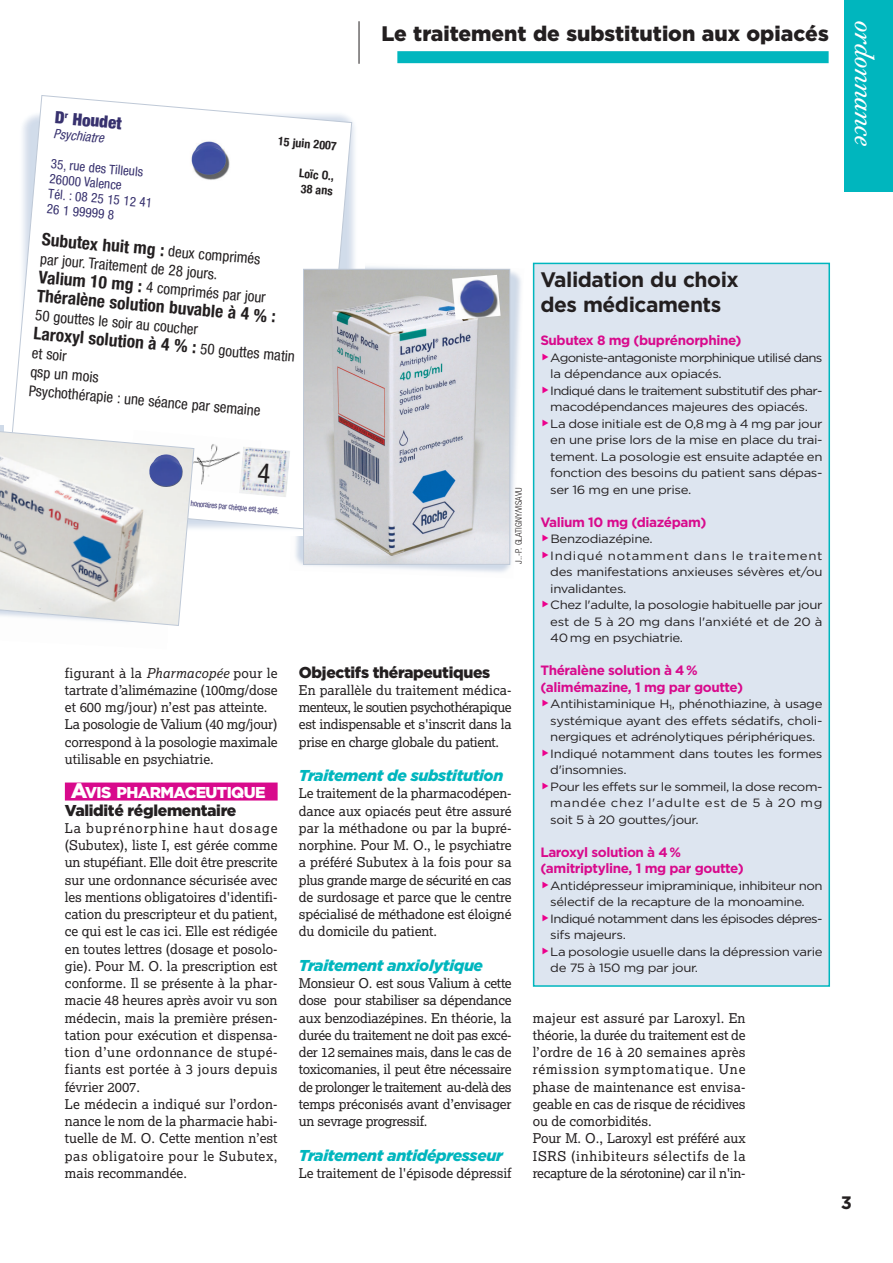
<style>
.page{position:relative;width:893px;height:1263px;background:#fff}
.page>*{position:absolute;margin:0;border:0;box-sizing:border-box;transform-origin:0 0}
.t1{font:italic 27px "Bodoni Old Face BE";color:#fff}
.t2{font:900 21px "Gotham";color:#231f20}
.t3{font:700 21px/25.2px "Gotham";letter-spacing:-.02em;color:#231f20}
.t4{font:700 18px "Gotham";color:#231f20}
.t5{font:700 condensed 17.4px "Helvetica Neue";color:#231f20}
.t6{font:900 condensed 16.95px "Helvetica Neue";color:#37316e}
.t7{font:italic 900 15.75px "Gotham";letter-spacing:-.02em;color:#00b6be}
.t8{font:900 15.75px/17.2px "Gotham";letter-spacing:-.02em;color:#231f20}
.t9{font:condensed 15px/18.9px "Helvetica Neue";color:#231f20}
.t10{font:13.5px/17.2px "Lexia Da Ma";color:#231f20}
.t11{font:700 13.5px/16.5px "Gotham";letter-spacing:-.03em;color:#d80a8c}
.t12{font:condensed 13.2px/15px "Helvetica Neue";color:#37316e}
.t13{font:italic condensed 13.2px "Helvetica Neue";color:#37316e}
.t14{font:12px/16.5px "Gotham";letter-spacing:-.03em;color:#231f20;text-align:justify;scale:1.1 1}
.t15{font:12px/16.5px "Gotham";letter-spacing:-.055em;color:#231f20;scale:1.1 1}
.t16{font:12px/16.5px "Gotham";letter-spacing:-.05em;color:#231f20;scale:1.1 1}
.t17{font:700 condensed 12px/15px "Helvetica Neue";color:#231f20}
.t18{font:300 condensed 9px "Helvetica Neue";color:#231f20}
.t19{font:condensed 8.1px "Helvetica Neue";color:#37316e;scale:.9 1}
.s1{font-weight:400;font-size:15px}
.s2{font-weight:700;font-size:17.4px}
.s3{font-style:italic}
.s4{font-size:21px;color:#fff}
.s5{color:#fff}
.s6{color:#ec008c}
</style>
<div class="page">
<img style="left:295px;top:266px;width:226px;height:307px">
<div style="left:65px;top:783px;width:212px;height:18px;background:#d80a8c"></div>
<div style="left:844px;top:0;width:48px;height:191px;background:#00b6be"></div>
<div style="left:533px;top:263px;width:296px;height:723px;background:#dde5f0"></div>
<div style="left:533px;top:263px;width:297px;height:724px;border:2px solid #00b6be"></div>
<svg style="left:12px;top:95px;width:340px;height:435px"></svg>
<img style="left:194px;top:430px;width:67px;height:65px">
<img style="left:185px;top:138px;width:54px;height:52px">
<img style="left:305px;top:271px;width:203px;height:292px">
<div style="left:303px;top:269px;width:207px;height:296px;border:1px solid #bfc9d7"></div>
<img style="left:452px;top:275px;width:48px;height:45px">
<svg style="left:0;top:426px;width:194px;height:200px"></svg>
<img style="left:149px;top:454px;width:34px;height:33px">
<div style="left:397px;top:51px;width:431px;height:12px;background:#00b6be"></div>
<hr style="left:359px;top:21px;width:1px;height:43px;background:#231f20">
<svg style="left:239px;top:446px;width:51px;height:51px"></svg>
<p class="t6" style="left:56px;top:111px;width:68px;rotate:5deg">D<sup>r</sup> Houdet</p>
<p class="t13" style="left:54px;top:129px;width:52px;rotate:5deg">Psychiatre</p>
<p class="t12" style="left:51px;top:157px;width:106px;rotate:5deg">35, rue des Tilleuls<br>26000 Valence<br>Tél. : 08 25 15 12 41<br>26 1 99999 8</p>
<p class="t17" style="left:279px;top:135px;width:60px;rotate:5deg">15 juin 2007</p>
<p class="t17" style="left:299px;top:167px;width:37px;rotate:5deg">Loïc O.,<br>38 ans</p>
<h2 class="t2" style="left:381px;top:26px;width:449px">Le traitement de substitution aux opiacés</h2>
<p class="t5" style="left:43px;top:233px;width:221px;rotate:5deg">Subutex huit mg : <span class="s1">deux comprimés</span></p>
<p class="t9" style="left:41px;top:251px;width:229px;rotate:5deg">par jour. Traitement de 28 jours.<br><span class="s2">Valium 10 mg :</span> 4 comprimés par jour</p>
<p class="t5" style="left:38px;top:289px;width:241px;rotate:5deg">Théralène solution buvable à 4 % :</p>
<p class="t9" style="left:36px;top:307px;width:165px;rotate:5deg">50 gouttes le soir au coucher</p>
<p class="t5" style="left:34px;top:327px;width:264px;rotate:5deg">Laroxyl solution à 4 % : <span class="s1">50 gouttes matin</span></p>
<p class="t9" style="left:33px;top:345px;width:234px;rotate:5deg">et soir<br>qsp un mois<br>Psychothérapie : une séance par semaine</p>
<p class="t19" style="left:191px;top:500px;width:100px;rotate:5deg">honoraires par chèque est accepté.</p>
<p class="t18" style="left:515px;top:564px;width:77px;rotate:-90deg">J..-P. GLATIGNY/VISAVU</p>
<p class="t10" style="left:65px;top:665px;width:214px">figurant à la <span class="s3">Pharmacopée</span> pour le tartrate d’alimémazine (100mg/dose et 600 mg/jour) n’est pas atteinte.<br>La posologie de Valium (40 mg/jour) correspond à la posologie maximale utilisable en psychiatrie.</p>
<p class="t8" style="left:65px;top:785px;width:202px;text-indent:6px"><span class="s4">A</span><span class="s5">VIS PHARMACEUTIQUE<br></span>Validité réglementaire</p>
<p class="t10" style="left:65px;top:820px;width:214px">La buprénorphine haut dosage (Subutex), liste I, est gérée comme un stupéfiant. Elle doit être prescrite sur une ordonnance sécurisée avec les mentions obligatoires d'identifi&shy;cation du prescripteur et du patient, ce qui est le cas ici. Elle est rédigée en toutes lettres (dosage et posolo&shy;gie). Pour M. O. la prescription est conforme. Il se présente à la phar&shy;macie 48 heures après avoir vu son médecin, mais la première présen&shy;tation pour exécution et dispensa&shy;tion d’une ordonnance de stupé&shy;fiants est portée à 3 jours depuis février 2007.<br>Le médecin a indiqué sur l’ordon&shy;nance le nom de la pharmacie habi&shy;tuelle de M. O. Cette mention n’est pas obligatoire pour le Subutex, mais recommandée.</p>
<p class="t8" style="left:299px;top:665px;width:193px">Objectifs thérapeutiques</p>
<p class="t10" style="left:299px;top:682px;width:214px;text-align:justify">En parallèle du traitement médica&shy;menteux, le soutien psychothérapique est indispensable et s'inscrit dans la prise en charge globale du patient.</p>
<p class="t7" style="left:299px;top:770px;width:206px">Traitement de substitution</p>
<p class="t10" style="left:299px;top:786px;width:214px;text-align:justify">Le traitement de la pharmacodépen&shy;dance aux opiacés peut être assuré par la méthadone ou par la bupré&shy;norphine. Pour M. O., le psychiatre a préféré Subutex à la fois pour sa plus grande marge de sécurité en cas de surdosage et parce que le centre spécialisé de méthadone est éloigné du domicile du patient.</p>
<p class="t7" style="left:299px;top:959px;width:186px">Traitement anxiolytique</p>
<p class="t10" style="left:299px;top:976px;width:214px;text-align:justify">Monsieur O. est sous Valium à cette dose pour stabiliser sa dépendance aux benzodiazépines. En théorie, la durée du traitement ne doit pas excé&shy;der 12 semaines mais, dans le cas de toxicomanies, il peut être nécessaire de prolonger le traitement au-delà des temps préconisés avant d’envisager un sevrage progressif.</p>
<p class="t7" style="left:299px;top:1149px;width:205px">Traitement antidépresseur</p>
<p class="t10" style="left:299px;top:1165px;width:214px">Le traitement de l'épisode dépressif</p>
<h2 class="t3" style="left:540px;top:268px;width:200px">Validation du choix des médicaments</h2>
<p class="t11" style="left:540px;top:333px;width:203px">Subutex 8 mg (buprénorphine)</p>
<p class="t15" style="left:550px;top:350px;width:249px;text-indent:-10px"><span class="s6">◆</span>Agoniste-antagoniste morphinique utilisé dans la dépendance aux opiacés.</p>
<p class="t15" style="left:540px;top:383px;width:258px;text-align:center"><span class="s6">◆</span>Indiqué dans le traitement substitutif des phar&shy;macodépendances majeures des opiacés.</p>
<p class="t14" style="left:550px;top:416px;width:249px;text-indent:-10px"><span class="s6">◆</span>La dose initiale est de 0,8mg à 4 mg par jour en une prise lors de la mise en place du trai&shy;tement. La posologie est ensuite adaptée en fonction des besoins du patient sans dépas&shy;ser 16 mg en une prise.</p>
<p class="t11" style="left:540px;top:515px;width:168px">Valium 10 mg (diazépam)</p>
<p class="t14" style="left:540px;top:532px;width:104px"><span class="s6">◆</span>Benzodiazépine.</p>
<p class="t14" style="left:550px;top:548px;width:249px;text-indent:-10px"><span class="s6">◆</span>Indiqué notamment dans le traitement des manifestations anxieuses sévères et/ou invalidantes.</p>
<p class="t14" style="left:550px;top:598px;width:249px;text-indent:-10px"><span class="s6">◆</span>Chez l'adulte, la posologie habituelle par jour est de 5 à 20 mg dans l'anxiété et de 20 à 40mg en psychiatrie.</p>
<p class="t11" style="left:540px;top:663px;width:204px">Théralène solution à 4% (alimémazine, 1 mg par goutte)</p>
<p class="t14" style="left:550px;top:697px;width:249px;text-indent:-10px"><span class="s6">◆</span>Antihistaminique H<sub>1</sub>, phénothiazine, à usage systémique ayant des effets sédatifs, choli&shy;nergiques et adrénolytiques périphériques.</p>
<p class="t14" style="left:550px;top:746px;width:249px;text-indent:-10px"><span class="s6">◆</span>Indiqué notamment dans toutes les formes d'insomnies.</p>
<p class="t14" style="left:550px;top:779px;width:249px;text-indent:-10px"><span class="s6">◆</span>Pour les effets sur le sommeil, la dose recom&shy;mandée chez l'adulte est de 5 à 20 mg soit 5 à 20 gouttes/jour.</p>
<p class="t11" style="left:540px;top:845px;width:205px">Laroxyl solution à 4% (amitriptyline, 1 mg par goutte)</p>
<p class="t14" style="left:550px;top:878px;width:249px;text-indent:-10px"><span class="s6">◆</span>Antidépresseur imipraminique, inhibiteur non sélectif de la recapture de la monoamine.</p>
<p class="t16" style="left:550px;top:911px;width:249px;text-indent:-10px"><span class="s6">◆</span>Indiqué notamment dans les épisodes dépres&shy;sifs majeurs.</p>
<p class="t14" style="left:550px;top:944px;width:249px;text-indent:-10px"><span class="s6">◆</span>La posologie usuelle dans la dépression varie de 75 à 150 mg par jour.</p>
<p class="t10" style="left:533px;top:1010px;width:214px">majeur est assuré par Laroxyl. En théorie, la durée du traitement est de l’ordre de 16 à 20 semaines après rémission symptomatique. Une phase de maintenance est envisa&shy;geable en cas de risque de récidives ou de comorbidités.<br>Pour M. O., Laroxyl est préféré aux ISRS (inhibiteurs sélectifs de la recapture de la sérotonine) car il n'in-</p>
<h1 class="t1" style="left:875px;top:19px;width:128px;rotate:90deg">ordonnance</h1>
<h3 class="t4" style="left:840px;top:1196px;width:13px">3</h3>
</div>
